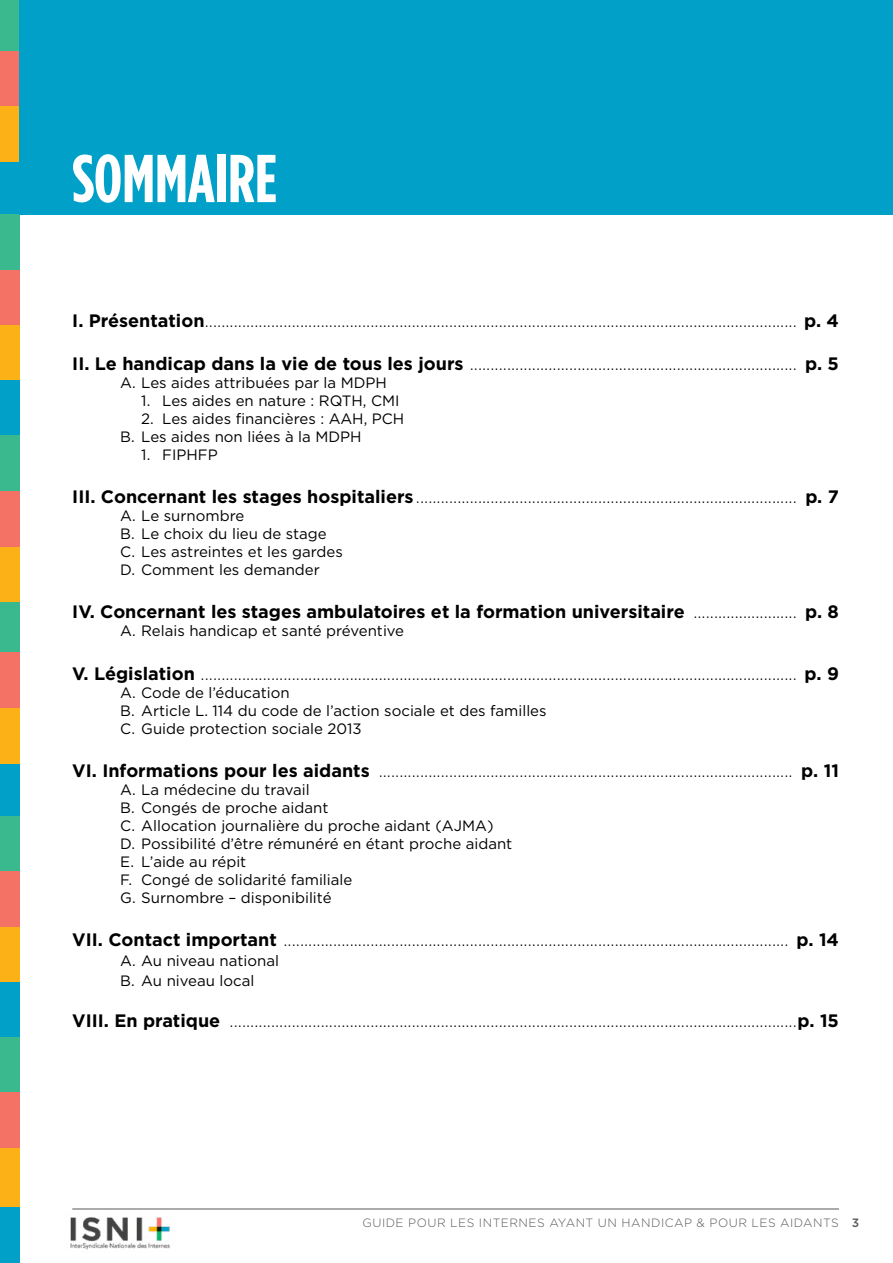
<style>
.page{position:relative;width:893px;height:1263px;background:#fff}
.page>*{position:absolute;margin:0;border:0;box-sizing:border-box;transform-origin:0 0}
.t1{font:700 67.5px "Gotham Condensed";color:#fff}
.t2{font:300 18px "Gotham";color:#000}
.t3{font:700 18px "Gotham";color:#000}
.t4{font:15px/18px "Gotham";color:#000}
.t5{font:300 12px "Gotham";letter-spacing:.04em;color:#58595b}
.s1{font-weight:700}
.s2{font-weight:300}
.s3{font-weight:500}
</style>
<div class="page">
<img style="left:70px;top:1217px;width:100px;height:33px">
<hr style="left:72px;top:1209px;width:767px;height:1px;background:#58595b">
<div style="left:0;top:546px;width:20px;height:60px;background:#fcb216"></div>
<div style="left:0;top:0;width:20px;height:51px;background:#39b98d"></div>
<div style="left:0;top:51px;width:20px;height:55px;background:#f37265"></div>
<div style="left:0;top:161px;width:20px;height:56px;background:#00a0c8"></div>
<div style="left:0;top:215px;width:20px;height:55px;background:#39b98d"></div>
<div style="left:0;top:270px;width:20px;height:55px;background:#f37265"></div>
<div style="left:0;top:325px;width:20px;height:55px;background:#fcb216"></div>
<div style="left:0;top:380px;width:20px;height:56px;background:#00a0c8"></div>
<div style="left:0;top:436px;width:20px;height:55px;background:#39b98d"></div>
<div style="left:0;top:491px;width:20px;height:55px;background:#f37265"></div>
<div style="left:0;top:106px;width:20px;height:55px;background:#fcb216"></div>
<div style="left:0;top:1148px;width:20px;height:60px;background:#fcb216"></div>
<div style="left:0;top:602px;width:20px;height:51px;background:#39b98d"></div>
<div style="left:0;top:653px;width:20px;height:55px;background:#f37265"></div>
<div style="left:0;top:763px;width:20px;height:55px;background:#00a0c8"></div>
<div style="left:0;top:816px;width:20px;height:55px;background:#39b98d"></div>
<div style="left:0;top:871px;width:20px;height:56px;background:#f37265"></div>
<div style="left:0;top:927px;width:20px;height:55px;background:#fcb216"></div>
<div style="left:0;top:982px;width:20px;height:55px;background:#00a0c8"></div>
<div style="left:0;top:1208px;width:20px;height:55px;background:#00a0c8"></div>
<div style="left:0;top:1037px;width:20px;height:56px;background:#39b98d"></div>
<div style="left:0;top:1093px;width:20px;height:55px;background:#f37265"></div>
<div style="left:0;top:708px;width:20px;height:55px;background:#fcb216"></div>
<div style="left:19px;top:0;width:874px;height:214px;background:#00a0c8"></div>
<h1 class="t1" style="left:72px;top:140px;width:206px">SOMMAIRE</h1>
<p class="t2" style="left:72px;top:309px;width:768px"><span class="s1">I. Présentation</span>............................................................................................................................................... <span class="s1">p. 4</span></p>
<p class="t2" style="left:72px;top:352px;width:768px"><span class="s1">II. Le handicap dans la vie de tous les jours</span> ............................................................................... <span class="s1">p. 5</span></p>
<p class="t4" style="left:120px;top:373px;width:268px">A. Les aides attribuées par la MDPH</p>
<p class="t4" style="left:141px;top:391px;width:260px">1. Les aides en nature : RQTH, CMI</p>
<p class="t4" style="left:120px;top:409px;width:286px;text-indent:21px">2. Les aides financières : AAH, PCH<br>B. Les aides non liées à la MDPH</p>
<p class="t4" style="left:141px;top:445px;width:78px">1. FIPHFP</p>
<p class="t2" style="left:72px;top:485px;width:768px"><span class="s1">III. Concernant les stages hospitaliers</span>............................................................................................ <span class="s1">p. 7</span></p>
<p class="t4" style="left:120px;top:506px;width:224px">A. Le surnombre<br>B. Le choix du lieu de stage<br>C. Les astreintes et les gardes<br>D. Comment les demander</p>
<p class="t3" style="left:72px;top:600px;width:768px">IV. Concernant les stages ambulatoires et la formation universitaire <span class="s2">.........................</span> p. 8</p>
<p class="t4" style="left:120px;top:622px;width:285px">A. Relais handicap et santé préventive</p>
<p class="t2" style="left:72px;top:662px;width:768px"><span class="s1">V. Législation</span> ................................................................................................................................................ <span class="s1">p. 9</span></p>
<p class="t4" style="left:120px;top:683px;width:428px">A. Code de l’éducation<br>B. Article L. 114 du code de l’action sociale et des familles<br>C. Guide protection sociale 2013</p>
<p class="t2" style="left:72px;top:759px;width:768px"><span class="s1">VI. Informations pour les aidants</span> .................................................................................................... <span class="s1">p. 11</span></p>
<p class="t4" style="left:120px;top:780px;width:394px">A. La médecine du travail<br>B. Congés de proche aidant<br>C. Allocation journalière du proche aidant (AJMA)<br>D. Possibilité d’être rémunéré en étant proche aidant E. L’aide au répit<br>F. Congé de solidarité familiale<br>G. Surnombre – disponibilité</p>
<p class="t2" style="left:72px;top:928px;width:768px"><span class="s1">VII. Contact important</span> .......................................................................................................................... <span class="s1">p. 14</span></p>
<p class="t4" style="left:120px;top:950px;width:160px;line-height:19.8px">A. Au niveau national<br>B. Au niveau local</p>
<p class="t2" style="left:72px;top:1009px;width:768px"><span class="s1">VIII. En pratique</span> .........................................................................................................................................<span class="s1">p. 15</span></p>
<p class="t5" style="left:363px;top:1215px;width:498px">GUIDE POUR LES INTERNES AYANT UN HANDICAP &amp; POUR LES AIDANTS <span class="s3">3</span></p>
</div>
